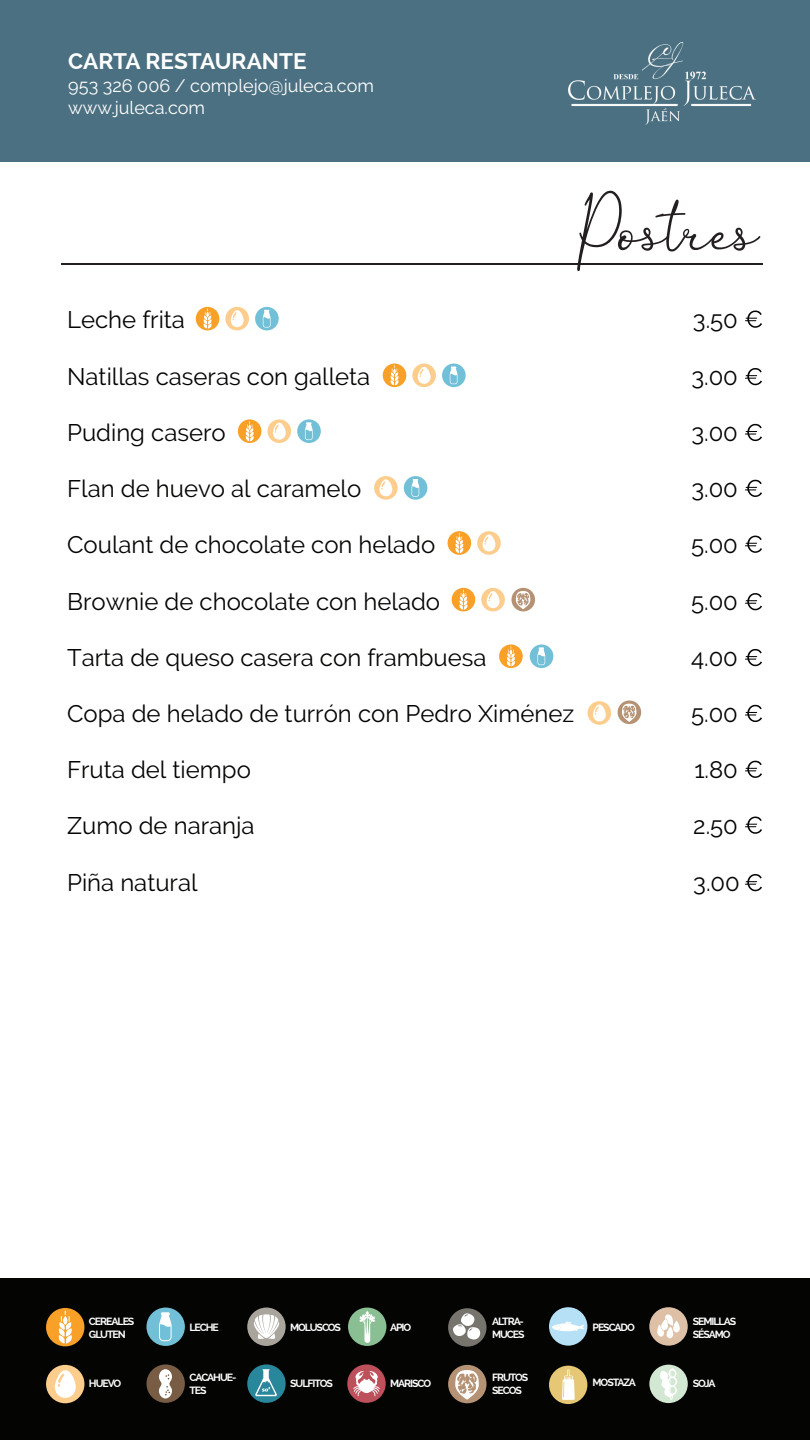
<style>
.page{position:relative;width:810px;height:1440px;background:#fff}
.page>*{position:absolute;margin:0;border:0;box-sizing:border-box;transform-origin:0 0}
.t1{font:54px "Ortisan Signature";color:#231f20}
.t2{font:23.92px "Raleway";color:#050504}
.t3{font:700 22.5px "Raleway";letter-spacing:-.005em;color:#fff}
.t4{font:18px/22.5px "Raleway";color:#fff}
.t5{font:700 10.5px/12.6px "Raleway";letter-spacing:-.1em;color:#fff}
</style>
<div class="page">
<div style="left:0;top:0;width:810px;height:161px;background:#4b7081"></div>
<div style="left:0;top:1279px;width:810px;height:161px;background:#040503"></div>
<img style="left:568px;top:43px;width:188px;height:81px">
<div style="left:649px;top:1307px;width:39px;height:39px;background:#ddc0a6;border-radius:50%"></div>
<svg style="left:657px;top:1314px;width:23px;height:24px"></svg>
<div style="left:448px;top:1308px;width:39px;height:39px;background:#77736d;border-radius:50%"></div>
<svg style="left:453px;top:1313px;width:27px;height:27px"></svg>
<div style="left:549px;top:1366px;width:38px;height:38px;background:#e6c776;border-radius:50%"></div>
<svg style="left:562px;top:1370px;width:13px;height:30px"></svg>
<div style="left:146px;top:1364px;width:39px;height:39px;background:#785c43;border-radius:50%"></div>
<svg style="left:159px;top:1369px;width:13px;height:30px"></svg>
<div style="left:347px;top:1364px;width:39px;height:39px;background:#bd505b;border-radius:50%"></div>
<svg style="left:353px;top:1371px;width:27px;height:25px"></svg>
<div style="left:348px;top:1308px;width:38px;height:38px;background:#8abf94;border-radius:50%"></div>
<svg style="left:359px;top:1311px;width:16px;height:32px"></svg>
<div style="left:549px;top:1307px;width:38px;height:39px;background:#b5e0f6;border-radius:50%"></div>
<svg style="left:552px;top:1322px;width:32px;height:9px"></svg>
<div style="left:247px;top:1364px;width:39px;height:39px;background:#29879b;border-radius:50%"></div>
<svg style="left:255px;top:1369px;width:22px;height:27px"></svg>
<div style="left:46px;top:1308px;width:38px;height:38px;background:#f9a028;border-radius:50%"></div>
<svg style="left:58px;top:1311px;width:14px;height:33px"></svg>
<div style="left:146px;top:1308px;width:39px;height:38px;background:#71c0d8;border-radius:50%"></div>
<svg style="left:159px;top:1312px;width:13px;height:29px"></svg>
<div style="left:649px;top:1365px;width:39px;height:38px;background:#d3e8d2;border-radius:50%"></div>
<svg style="left:660px;top:1368px;width:17px;height:32px"></svg>
<div style="left:448px;top:1365px;width:39px;height:38px;background:#b59273;border-radius:50%"></div>
<svg style="left:455px;top:1370px;width:24px;height:30px"></svg>
<div style="left:46px;top:1365px;width:38px;height:38px;background:#fccd8d;border-radius:50%"></div>
<svg style="left:55px;top:1370px;width:21px;height:28px"></svg>
<div style="left:247px;top:1308px;width:39px;height:38px;background:#a9a59c;border-radius:50%"></div>
<svg style="left:254px;top:1314px;width:25px;height:25px"></svg>
<svg style="left:745px;top:311px;width:17px;height:17px"></svg>
<svg style="left:745px;top:368px;width:17px;height:17px"></svg>
<svg style="left:745px;top:424px;width:17px;height:17px"></svg>
<svg style="left:745px;top:480px;width:17px;height:17px"></svg>
<svg style="left:745px;top:536px;width:17px;height:17px"></svg>
<svg style="left:745px;top:593px;width:17px;height:17px"></svg>
<svg style="left:745px;top:649px;width:17px;height:17px"></svg>
<svg style="left:745px;top:705px;width:17px;height:17px"></svg>
<svg style="left:745px;top:761px;width:17px;height:17px"></svg>
<svg style="left:745px;top:817px;width:17px;height:17px"></svg>
<svg style="left:745px;top:874px;width:17px;height:17px"></svg>
<svg style="left:618px;top:700px;width:23px;height:24px"></svg>
<svg style="left:622px;top:704px;width:14px;height:18px"></svg>
<div style="left:588px;top:701px;width:23px;height:24px;background:#fccd8d;border-radius:50%"></div>
<svg style="left:593px;top:705px;width:13px;height:16px"></svg>
<div style="left:499px;top:644px;width:24px;height:24px;background:#f9a028;border-radius:50%"></div>
<svg style="left:507px;top:646px;width:8px;height:20px"></svg>
<div style="left:530px;top:644px;width:23px;height:24px;background:#71c0d8;border-radius:50%"></div>
<svg style="left:537px;top:647px;width:8px;height:18px"></svg>
<div style="left:225px;top:307px;width:24px;height:23px;background:#fccd8d;border-radius:50%"></div>
<svg style="left:231px;top:310px;width:13px;height:17px"></svg>
<div style="left:196px;top:307px;width:23px;height:23px;background:#f9a028;border-radius:50%"></div>
<svg style="left:203px;top:309px;width:9px;height:20px"></svg>
<div style="left:255px;top:307px;width:24px;height:23px;background:#71c0d8;border-radius:50%"></div>
<svg style="left:263px;top:310px;width:8px;height:18px"></svg>
<div style="left:268px;top:419px;width:23px;height:24px;background:#fccd8d;border-radius:50%"></div>
<svg style="left:273px;top:423px;width:13px;height:17px"></svg>
<div style="left:238px;top:419px;width:23px;height:24px;background:#f9a028;border-radius:50%"></div>
<svg style="left:245px;top:421px;width:9px;height:20px"></svg>
<div style="left:297px;top:419px;width:24px;height:24px;background:#71c0d8;border-radius:50%"></div>
<svg style="left:305px;top:422px;width:8px;height:18px"></svg>
<div style="left:412px;top:364px;width:24px;height:23px;background:#fccd8d;border-radius:50%"></div>
<svg style="left:418px;top:367px;width:13px;height:17px"></svg>
<div style="left:383px;top:364px;width:23px;height:23px;background:#f9a028;border-radius:50%"></div>
<svg style="left:390px;top:365px;width:9px;height:20px"></svg>
<div style="left:442px;top:364px;width:24px;height:23px;background:#71c0d8;border-radius:50%"></div>
<svg style="left:450px;top:366px;width:8px;height:18px"></svg>
<div style="left:374px;top:476px;width:24px;height:24px;background:#fccd8d;border-radius:50%"></div>
<svg style="left:379px;top:479px;width:13px;height:17px"></svg>
<div style="left:404px;top:476px;width:23px;height:24px;background:#71c0d8;border-radius:50%"></div>
<svg style="left:411px;top:479px;width:8px;height:18px"></svg>
<svg style="left:477px;top:531px;width:24px;height:24px"></svg>
<svg style="left:483px;top:535px;width:12px;height:16px"></svg>
<div style="left:448px;top:531px;width:23px;height:24px;background:#f9a028;border-radius:50%"></div>
<svg style="left:455px;top:533px;width:9px;height:20px"></svg>
<div style="left:481px;top:588px;width:24px;height:23px;background:#fccd8d;border-radius:50%"></div>
<svg style="left:487px;top:591px;width:13px;height:17px"></svg>
<div style="left:452px;top:588px;width:23px;height:23px;background:#f9a028;border-radius:50%"></div>
<svg style="left:459px;top:590px;width:9px;height:20px"></svg>
<svg style="left:511px;top:588px;width:24px;height:23px"></svg>
<svg style="left:516px;top:591px;width:14px;height:18px"></svg>
<hr style="left:61px;top:263px;width:702px;height:2px;background:#231f20">
<p class="t3" style="left:68px;top:48px;width:240px">CARTA RESTAURANTE</p>
<p class="t4" style="left:68px;top:74px;width:307px">953 326 006 / complejo@juleca.com www.juleca.com</p>
<h1 class="t1" style="left:576px;top:199px;width:184px">Postres</h1>
<p class="t2" style="left:67px;top:305px;width:119px">Leche frita</p>
<p class="t2" style="left:693px;top:305px;width:47px">3.50</p>
<p class="t2" style="left:67px;top:363px;width:305px">Natillas caseras con galleta</p>
<p class="t2" style="left:691px;top:363px;width:48px">3.00</p>
<p class="t2" style="left:67px;top:418px;width:160px">Puding casero</p>
<p class="t2" style="left:691px;top:418px;width:48px">3.00</p>
<p class="t2" style="left:67px;top:474px;width:296px">Flan de huevo al caramelo</p>
<p class="t2" style="left:691px;top:474px;width:48px">3.00</p>
<p class="t2" style="left:67px;top:530px;width:370px">Coulant de chocolate con helado</p>
<p class="t2" style="left:691px;top:530px;width:48px">5.00</p>
<p class="t2" style="left:67px;top:588px;width:375px">Brownie de chocolate con helado</p>
<p class="t2" style="left:691px;top:588px;width:48px">5.00</p>
<p class="t2" style="left:67px;top:644px;width:421px">Tarta de queso casera con frambuesa</p>
<p class="t2" style="left:691px;top:644px;width:48px">4.00</p>
<p class="t2" style="left:67px;top:699px;width:509px">Copa de helado de turrón con Pedro Ximénez</p>
<p class="t2" style="left:691px;top:699px;width:48px">5.00</p>
<p class="t2" style="left:67px;top:755px;width:185px">Fruta del tiempo</p>
<p class="t2" style="left:694px;top:755px;width:45px">1.80</p>
<p class="t2" style="left:67px;top:811px;width:189px">Zumo de naranja</p>
<p class="t2" style="left:693px;top:811px;width:46px">2.50</p>
<p class="t2" style="left:67px;top:869px;width:132px">Piña natural</p>
<p class="t2" style="left:693px;top:869px;width:48px">3.00</p>
<p class="t5" style="left:89px;top:1315px;width:47px">CEREALES<br>GLUTEN</p>
<p class="t5" style="left:189px;top:1321px;width:31px">LECHE</p>
<p class="t5" style="left:290px;top:1321px;width:52px">MOLUSCOS</p>
<p class="t5" style="left:390px;top:1321px;width:23px">APIO</p>
<p class="t5" style="left:492px;top:1315px;width:34px">ALTRA-<br>MUCES</p>
<p class="t5" style="left:593px;top:1320px;width:44px">PESCADO</p>
<p class="t5" style="left:693px;top:1315px;width:45px">SEMILLAS<br>SÉSAMO</p>
<p class="t5" style="left:89px;top:1377px;width:34px">HUEVO</p>
<p class="t5" style="left:189px;top:1371px;width:49px">CACAHUE-<br>TES</p>
<p class="t5" style="left:290px;top:1377px;width:44px">SULFITOS</p>
<p class="t5" style="left:390px;top:1377px;width:43px">MARISCO</p>
<p class="t5" style="left:492px;top:1371px;width:38px">FRUTOS<br>SECOS</p>
<p class="t5" style="left:593px;top:1376px;width:45px">MOSTAZA</p>
<p class="t5" style="left:693px;top:1377px;width:24px">SOJA</p>
</div>
